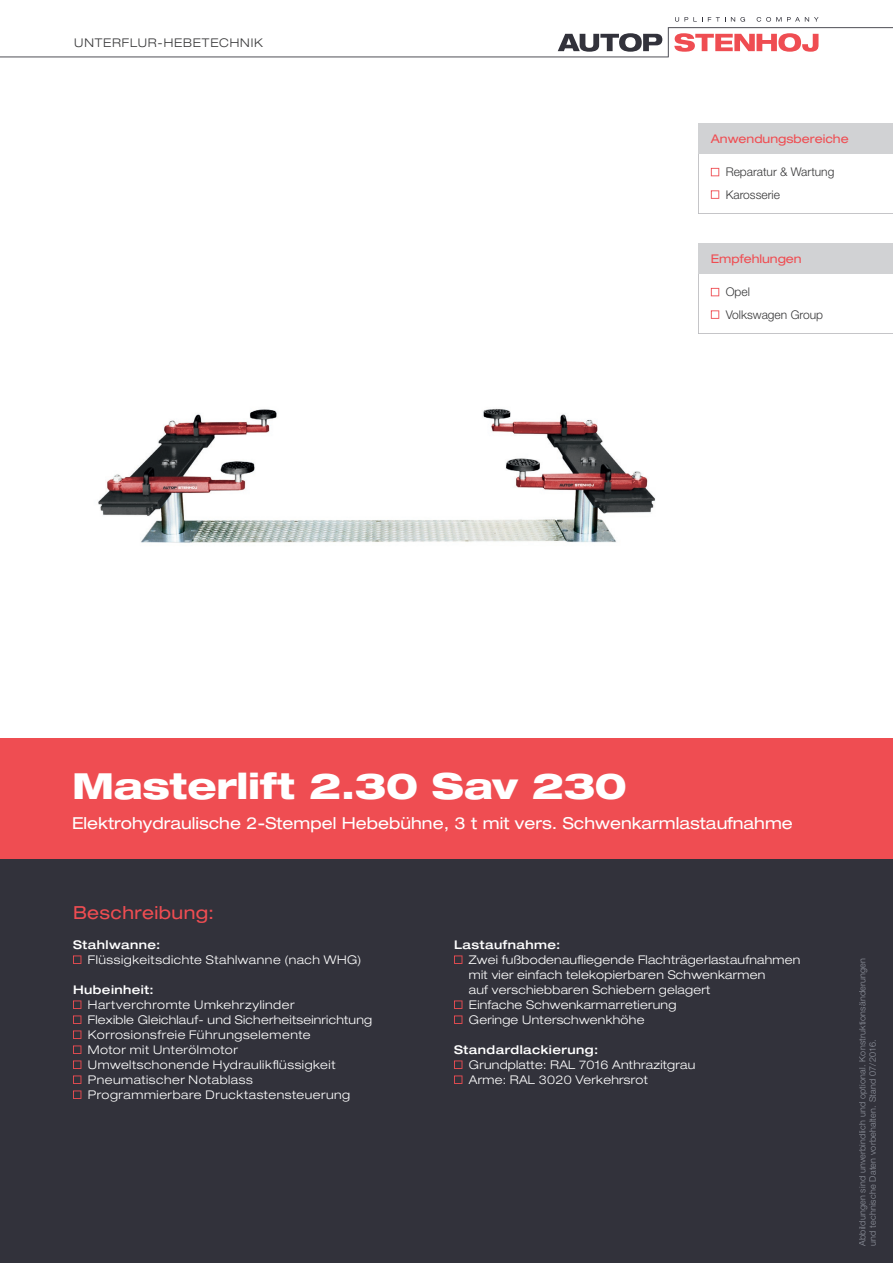
<style>
.page{position:relative;width:893px;height:1263px;background:#fff}
.page>*{position:absolute;margin:0;border:0;box-sizing:border-box;transform-origin:0 0}
.t1{font:800 expanded 36px "Helvetica Neue LT Pro";letter-spacing:-.01em;color:#fff}
.t2{font:expanded 18px "Helvetica Neue LT Pro";letter-spacing:.02em;color:#ef4d52}
.t3{font:expanded 16.5px "Helvetica Neue LT Pro";color:#fff}
.t4{font:300 expanded 12px/15px "Helvetica Neue LT Pro";letter-spacing:.02em;color:#fff}
.t5{font:300 expanded 12px/15px "Helvetica Neue LT Pro";letter-spacing:.04em;color:#fff}
.t6{font:500 expanded 12px "Helvetica Neue LT Pro";letter-spacing:.04em;color:#fff}
.t7{font:300 12px/22.5px "Helvetica Neue LT Pro";color:#383839}
.t8{font:300 expanded 12px "Helvetica Neue LT Pro";letter-spacing:.045em;color:#fff}
.t9{font:expanded 12px "Helvetica Neue LT Pro";color:#ef4d52}
.t10{font:300 expanded 12px "Helvetica Neue LT Pro";letter-spacing:.065em;color:#383839}
.t11{font:300 9px/10.5px "Helvetica Neue LT Pro";letter-spacing:.02em;color:#90949e}
</style>
<div class="page">
<svg style="left:0;top:17px;width:893px;height:40px"></svg>
<div style="left:0;top:799px;width:893px;height:464px;background:#32323b"></div>
<img style="left:98px;top:408px;width:558px;height:135px">
<div style="left:0;top:739px;width:893px;height:120px;background:#ef4d52"></div>
<svg style="left:73px;top:955px;width:8px;height:9px"></svg>
<svg style="left:73px;top:1000px;width:8px;height:9px"></svg>
<svg style="left:73px;top:1015px;width:8px;height:9px"></svg>
<svg style="left:73px;top:1030px;width:8px;height:9px"></svg>
<svg style="left:73px;top:1045px;width:8px;height:9px"></svg>
<svg style="left:73px;top:1060px;width:8px;height:9px"></svg>
<svg style="left:73px;top:1075px;width:8px;height:9px"></svg>
<svg style="left:73px;top:1090px;width:8px;height:9px"></svg>
<svg style="left:454px;top:955px;width:8px;height:9px"></svg>
<svg style="left:454px;top:1000px;width:8px;height:9px"></svg>
<svg style="left:454px;top:1015px;width:8px;height:9px"></svg>
<svg style="left:454px;top:1060px;width:8px;height:9px"></svg>
<svg style="left:454px;top:1075px;width:8px;height:9px"></svg>
<svg style="left:698px;top:244px;width:195px;height:90px"></svg>
<svg style="left:698px;top:124px;width:195px;height:90px"></svg>
<p class="t10" style="left:74px;top:35px;width:190px">UNTERFLUR-HEBETECHNIK</p>
<p class="t9" style="left:711px;top:132px;width:139px">Anwendungsbereiche</p>
<p class="t7" style="left:726px;top:161px;width:110px">Reparatur &amp; Wartung<br>Karosserie</p>
<p class="t9" style="left:711px;top:252px;width:92px">Empfehlungen</p>
<p class="t7" style="left:726px;top:281px;width:99px">Opel<br>Volkswagen Group</p>
<h1 class="t1" style="left:72px;top:763px;width:556px">Masterlift 2.30 Sav 230</h1>
<h3 class="t3" style="left:72px;top:813px;width:722px">Elektrohydraulische 2-Stempel Hebebühne, 3 t mit vers. Schwenkarmlastaufnahme</h3>
<h2 class="t2" style="left:73px;top:902px;width:143px">Beschreibung:</h2>
<p class="t6" style="left:73px;top:937px;width:89px">Stahlwanne:</p>
<p class="t8" style="left:88px;top:952px;width:275px">Flüssigkeitsdichte Stahlwanne (nach WHG)</p>
<p class="t6" style="left:73px;top:982px;width:82px">Hubeinheit:</p>
<p class="t5" style="left:88px;top:997px;width:286px">Hartverchromte Umkehrzylinder<br>Flexible Gleichlauf- und Sicherheitseinrichtung Korrosionsfreie Führungselemente<br>Motor mit Unterölmotor<br>Umweltschonende Hydraulikflüssigkeit Pneumatischer Notablass<br>Programmierbare Drucktastensteuerung</p>
<p class="t6" style="left:454px;top:937px;width:108px">Lastaufnahme:</p>
<p class="t4" style="left:469px;top:952px;width:333px">Zwei fußbodenaufliegende Flachträgerlastaufnahmen mit vier einfach telekopierbaren Schwenkarmen<br>auf verschiebbaren Schiebern gelagert<br>Einfache Schwenkarmarretierung<br>Geringe Unterschwenkhöhe</p>
<p class="t6" style="left:454px;top:1042px;width:146px">Standardlackierung:</p>
<p class="t4" style="left:469px;top:1057px;width:228px">Grundplatte: RAL 7016 Anthrazitgrau<br>Arme: RAL 3020 Verkehrsrot</p>
<p class="t11" style="left:857px;top:1246px;width:289px;rotate:-90deg">Abbildungen sind unverbindlich und optional. Konstruktionsänderungen und technische Daten vorbehalten. Stand 07/2016.</p>
</div>
